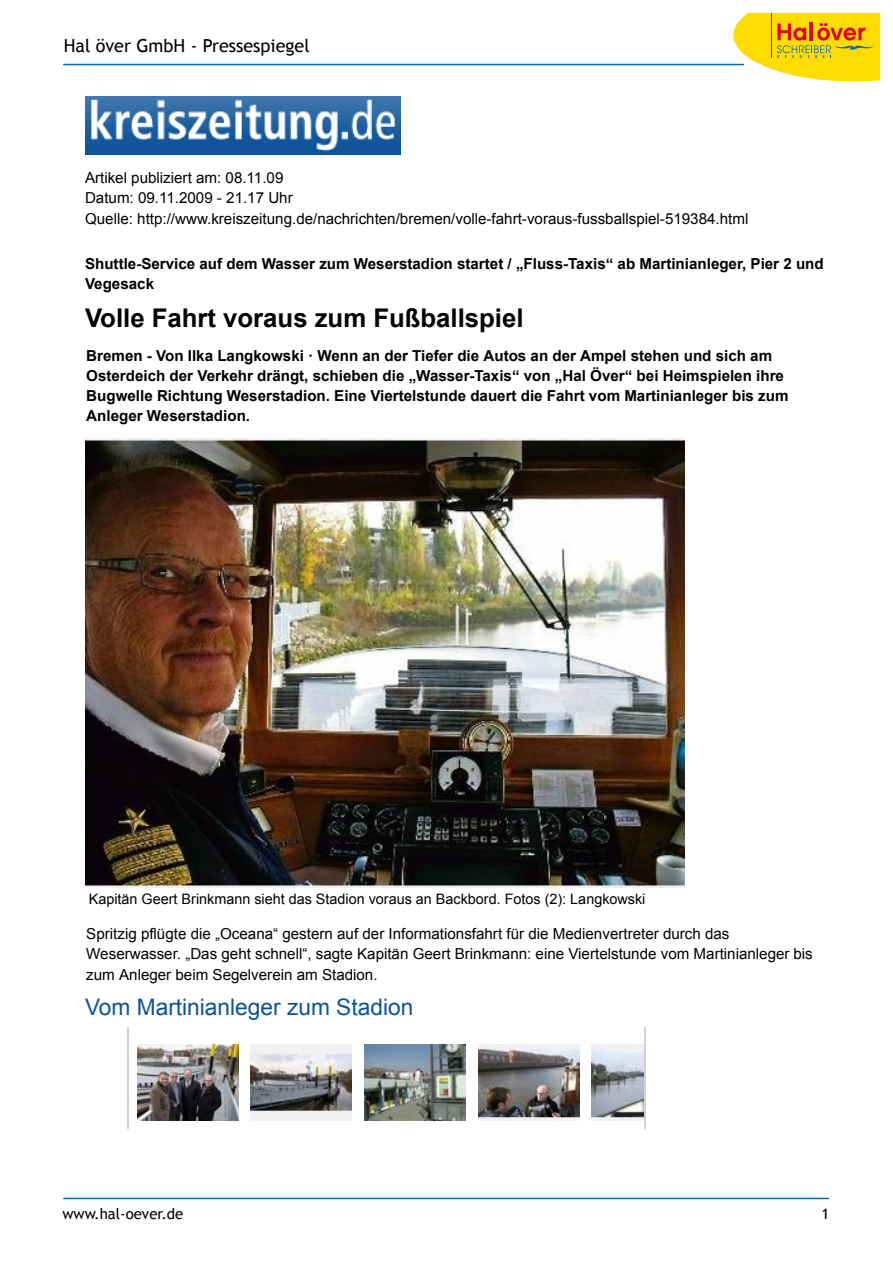
<style>
.page{position:relative;width:893px;height:1263px;background:#fff}
.page>*{position:absolute;margin:0;border:0;box-sizing:border-box;transform-origin:0 0}
.t1{font:700 25.8px "Arial";color:#000}
.t2{font:22.8px "Arial";color:#0c5399}
.t3{font:18px "Trebuchet MS";color:#000}
.t4{font:15.15px/20.2px "Arial";color:#000}
.t5{font:700 15.15px/20.2px "Arial";color:#000}
.t6{font:15px "Trebuchet MS";color:#000}
.t7{font:14.4px "Arial";color:#000}
</style>
<div class="page">
<svg style="left:733px;top:13px;width:147px;height:68px"></svg>
<hr style="left:64px;top:64px;width:679px;height:1px;background:#006ab2">
<hr style="left:64px;top:1198px;width:764px;height:1px;background:#006ab2">
<img style="left:85px;top:438px;width:600px;height:450px">
<img style="left:85px;top:96px;width:316px;height:58px">
<hr style="left:644px;top:1028px;width:2px;height:101px;background:#d2d2d2">
<hr style="left:127px;top:1028px;width:2px;height:101px;background:#d2d2d2">
<svg style="left:139px;top:1044px;width:100px;height:77px"></svg>
<img style="left:137px;top:1044px;width:101px;height:76px">
<svg style="left:250px;top:1044px;width:102px;height:77px"></svg>
<img style="left:251px;top:1044px;width:101px;height:76px">
<svg style="left:364px;top:1044px;width:102px;height:77px"></svg>
<img style="left:365px;top:1044px;width:101px;height:76px">
<svg style="left:478px;top:1044px;width:102px;height:77px"></svg>
<img style="left:478px;top:1044px;width:101px;height:76px">
<svg style="left:591px;top:1044px;width:53px;height:77px"></svg>
<img style="left:592px;top:1044px;width:52px;height:76px">
<p class="t3" style="left:64px;top:35px;width:247px">Hal över GmbH - Pressespiegel</p>
<p class="t4" style="left:85px;top:168px;width:665px">Artikel publiziert am: 08.11.09<br>Datum: 09.11.2009 - 21.17 Uhr<br>Quelle: http://www.kreiszeitung.de/nachrichten/bremen/volle-fahrt-voraus-fussballspiel-519384.html</p>
<p class="t5" style="left:85px;top:254px;width:740px">Shuttle-Service auf dem Wasser zum Weserstadion startet / „Fluss-Taxis“ ab Martinianleger, Pier 2 und<br>Vegesack</p>
<h1 class="t1" style="left:85px;top:301px;width:440px">Volle Fahrt voraus zum Fußballspiel</h1>
<p class="t5" style="left:86px;top:346px;width:704px">Bremen - Von Ilka Langkowski · Wenn an der Tiefer die Autos an der Ampel stehen und sich am Osterdeich der Verkehr drängt, schieben die „Wasser-Taxis“ von „Hal Över“ bei Heimspielen ihre Bugwelle Richtung Weserstadion. Eine Viertelstunde dauert die Fahrt vom Martinianleger bis zum Anleger Weserstadion.</p>
<p class="t7" style="left:89px;top:890px;width:558px">Kapitän Geert Brinkmann sieht das Stadion voraus an Backbord. Fotos (2): Langkowski</p>
<p class="t4" style="left:86px;top:924px;width:728px">Spritzig pflügte die „Oceana“ gestern auf der Informationsfahrt für die Medienvertreter durch das<br>Weserwasser. „Das geht schnell“, sagte Kapitän Geert Brinkmann: eine Viertelstunde vom Martinianleger bis zum Anleger beim Segelverein am Stadion.</p>
<h2 class="t2" style="left:85px;top:992px;width:330px">Vom Martinianleger zum Stadion</h2>
<p class="t6" style="left:62px;top:1204px;width:123px">www.hal-oever.de</p>
<p class="t6" style="left:821px;top:1204px;width:9px">1</p>
</div>
